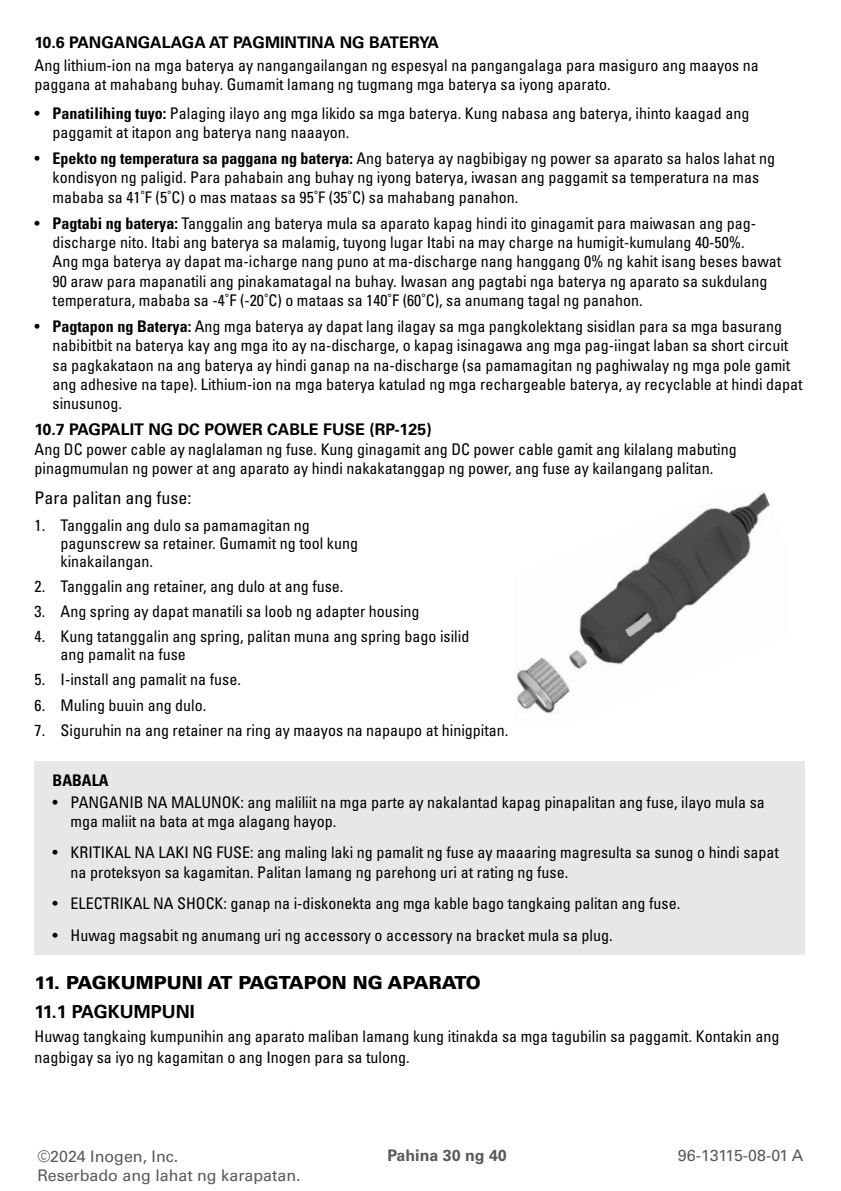
<style>
.page{position:relative;width:841px;height:1191px;background:#fff}
.page>*{position:absolute;margin:0;border:0;box-sizing:border-box;transform-origin:0 0}
.t1{font:900 18px "Univers LT Std";color:#000}
.t2{font:700 18px "Univers LT Std";color:#000}
.t3{font:condensed 17.4px "Univers LT Std";color:#000}
.t4{font:condensed 16px/19.2px "Univers LT Std";color:#000}
.t5{font:700 16px "Univers LT Std";color:#000}
.t6{font:16px "Univers LT Std";color:#58595b}
.t7{font:700 16px "Univers LT Std";color:#58595b}
.t8{font:700 condensed 16px "Univers LT Std";color:#000}
.s1{font-weight:700}
</style>
<div class="page">
<div style="left:35px;top:760px;width:770px;height:39px;background:#e6e7e8"></div>
<div style="left:35px;top:787px;width:770px;height:168px;background:#e6e7e8"></div>
<img style="left:516px;top:492px;width:254px;height:222px">
<p class="t5" style="left:35px;top:33px;width:406px">10.6 PANGANGALAGA AT PAGMINTINA NG BATERYA</p>
<p class="t4" style="left:35px;top:56px;width:726px">Ang lithium-ion na mga baterya ay nangangailangan ng espesyal na pangangalaga para masiguro ang maayos na paggana at mahabang buhay. Gumamit lamang ng tugmang mga baterya sa iyong aparato.</p>
<p class="t4" style="left:53px;top:103px;width:698px;text-indent:-18px">• <span class="s1">Panatilihing tuyo:</span> Palaging ilayo ang mga likido sa mga baterya. Kung nabasa ang baterya, ihinto kaagad ang paggamit at itapon ang baterya nang naaayon.</p>
<p class="t4" style="left:53px;top:149px;width:724px;text-indent:-18px">• <span class="s1">Epekto ng temperatura sa paggana ng baterya:</span> Ang baterya ay nagbibigay ng power sa aparato sa halos lahat ng kondisyon ng paligid. Para pahabain ang buhay ng iyong baterya, iwasan ang paggamit sa temperatura na mas mababa sa 41˚F (5˚C) o mas mataas sa 95˚F (35˚C) sa mahabang panahon.</p>
<p class="t4" style="left:53px;top:213px;width:730px;text-indent:-18px">• <span class="s1">Pagtabi ng baterya:</span> Tanggalin ang baterya mula sa aparato kapag hindi ito ginagamit para maiwasan ang pag&shy;discharge nito. Itabi ang baterya sa malamig, tuyong lugar Itabi na may charge na humigit-kumulang 40-50%.<br>Ang mga baterya ay dapat ma-icharge nang puno at ma-discharge nang hanggang 0% ng kahit isang beses bawat 90 araw para mapanatili ang pinakamatagal na buhay. Iwasan ang pagtabi nga baterya ng aparato sa sukdulang temperatura, mababa sa -4˚F (-20˚C) o mataas sa 140˚F (60˚C), sa anumang tagal ng panahon.</p>
<p class="t4" style="left:53px;top:317px;width:752px;text-indent:-18px">• <span class="s1">Pagtapon ng Baterya:</span> Ang mga baterya ay dapat lang ilagay sa mga pangkolektang sisidlan para sa mga basurang nabibitbit na baterya kay ang mga ito ay na-discharge, o kapag isinagawa ang mga pag-iingat laban sa short circuit sa pagkakataon na ang baterya ay hindi ganap na na-discharge (sa pamamagitan ng paghiwalay ng mga pole gamit ang adhesive na tape). Lithium-ion na mga baterya katulad ng mga rechargeable baterya, ay recyclable at hindi dapat sinusunog.</p>
<p class="t5" style="left:35px;top:420px;width:399px">10.7 PAGPALIT NG DC POWER CABLE FUSE (RP-125)</p>
<p class="t4" style="left:35px;top:439px;width:704px">Ang DC power cable ay naglalaman ng fuse. Kung ginagamit ang DC power cable gamit ang kilalang mabuting pinagmumulan ng power at ang aparato ay hindi nakakatanggap ng power, ang fuse ay kailangang palitan.</p>
<p class="t3" style="left:35px;top:486px;width:158px">Para palitan ang fuse:</p>
<p class="t4" style="left:61px;top:515px;width:299px;line-height:18px;text-indent:-26px">1. Tanggalin ang dulo sa pamamagitan ng pagunscrew sa retainer. Gumamit ng tool kung kinakailangan.</p>
<p class="t4" style="left:35px;top:576px;width:310px">2. Tanggalin ang retainer, ang dulo at ang fuse.</p>
<p class="t4" style="left:35px;top:601px;width:387px">3. Ang spring ay dapat manatili sa loob ng adapter housing</p>
<p class="t4" style="left:61px;top:627px;width:410px;line-height:18px;text-indent:-26px">4. Kung tatanggalin ang spring, palitan muna ang spring bago isilid ang pamalit na fuse</p>
<p class="t4" style="left:35px;top:670px;width:208px">5. I-install ang pamalit na fuse.</p>
<p class="t4" style="left:35px;top:695px;width:173px">6. Muling buuin ang dulo.</p>
<p class="t4" style="left:35px;top:720px;width:475px">7. Siguruhin na ang retainer na ring ay maayos na napaupo at hinigpitan.</p>
<p class="t8" style="left:53px;top:770px;width:57px">BABALA</p>
<p class="t4" style="left:71px;top:792px;width:696px;text-indent:-18px">• PANGANIB NA MALUNOK: ang maliliit na mga parte ay nakalantad kapag pinapalitan ang fuse, ilayo mula sa mga maliit na bata at mga alagang hayop.</p>
<p class="t4" style="left:71px;top:843px;width:710px;text-indent:-18px">• KRITIKAL NA LAKI NG FUSE: ang maling laki ng pamalit ng fuse ay maaaring magresulta sa sunog o hindi sapat na proteksyon sa kagamitan. Palitan lamang ng parehong uri at rating ng fuse.</p>
<p class="t4" style="left:53px;top:893px;width:629px">• ELECTRIKAL NA SHOCK: ganap na i-diskonekta ang mga kable bago tangkaing palitan ang fuse.</p>
<p class="t4" style="left:53px;top:925px;width:562px">• Huwag magsabit ng anumang uri ng accessory o accessory na bracket mula sa plug.</p>
<p class="t1" style="left:35px;top:971px;width:448px">11. PAGKUMPUNI AT PAGTAPON NG APARATO</p>
<p class="t2" style="left:35px;top:1001px;width:162px">11.1 PAGKUMPUNI</p>
<p class="t4" style="left:35px;top:1025px;width:746px;line-height:20.6px">Huwag tangkaing kumpunihin ang aparato maliban lamang kung itinakda sa mga tagubilin sa paggamit. Kontakin ang nagbigay sa iyo ng kagamitan o ang Inogen para sa tulong.</p>
<p class="t6" style="left:37px;top:1146px;width:142px">©2024 Inogen, Inc.</p>
<p class="t7" style="left:387px;top:1146px;width:121px">Pahina 30 ng 40</p>
<p class="t6" style="left:678px;top:1145px;width:127px">96-13115-08-01 A</p>
<p class="t6" style="left:37px;top:1165px;width:265px">Reserbado ang lahat ng karapatan.</p>
</div>
